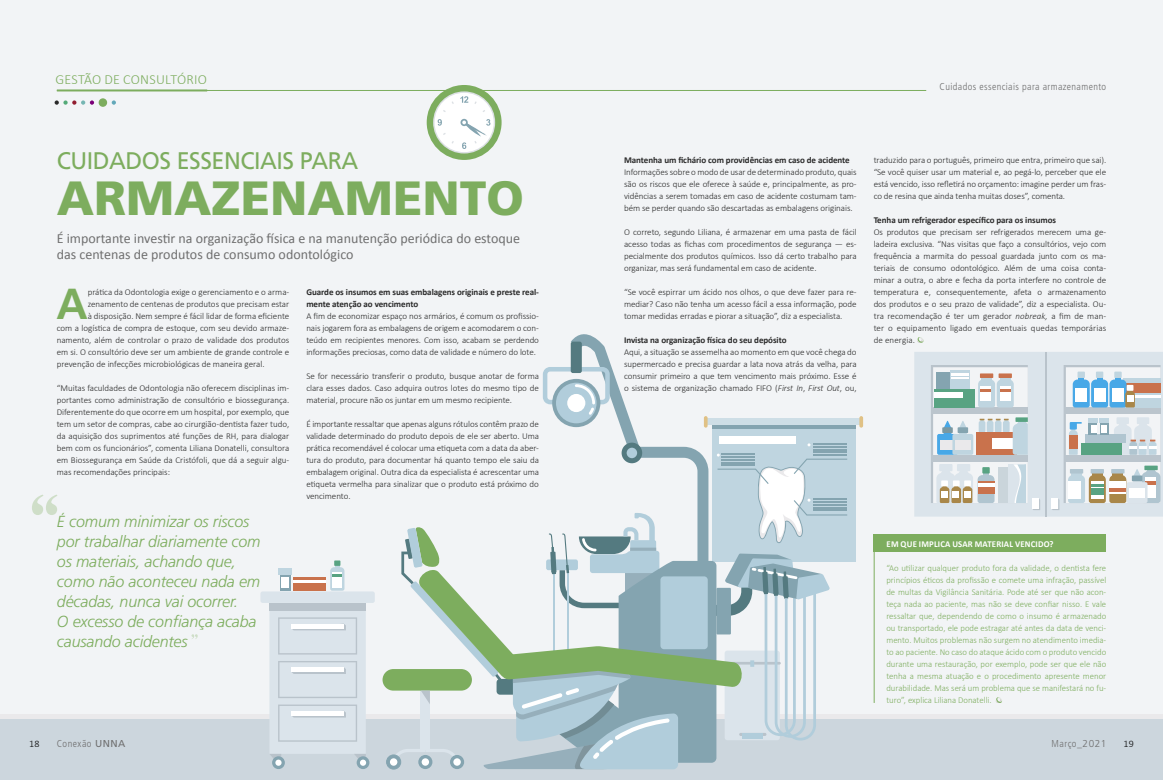
<style>
.page{position:relative;width:1163px;height:780px;background:#fff}
.page>*{position:absolute;margin:0;border:0;box-sizing:border-box;transform-origin:0 0}
.t1{font:900 48px "Frutiger LT Std";color:#7dad5e}
.t2{font:700 43.4px "Frutiger LT Std";color:#7dad5e}
.t3{font:24px "Frutiger LT Std";letter-spacing:-.02em;color:#7dad5e}
.t4{font:italic 300 16px/20px "Frutiger LT Std";letter-spacing:-.01em;color:#7dad5e}
.t5{font:14px/16px "Calibri";color:#6f6f6f}
.t6{font:300 14px "Calibri";letter-spacing:.02em;color:#7dad5e}
.t7{font:300 condensed 10px "Frutiger LT Std";letter-spacing:.04em;color:#6f6f6f}
.t8{font:300 10px "Calibri";color:#000}
.t9{font:300 9px/12px "Calibri";letter-spacing:-.005em;color:#292929;text-align:justify}
.t10{font:300 9px/12px "Calibri";color:#7dad5e;text-align:justify}
.t11{font:700 9px/12px "Calibri";letter-spacing:-.005em;color:#292929}
.t12{font:700 9px "Calibri";letter-spacing:.02em;color:#fff}
.s1{font-style:italic}
.s2{font-weight:400;font-stretch:normal}
.s3{font-stretch:normal}
</style>
<div class="page">
<div style="left:0;top:0;width:1162px;height:780px;background:#f2f4f6"></div>
<div style="left:0;top:718px;width:1162px;height:62px;background:#ccd6dd"></div>
<div style="left:0;top:713px;width:1162px;height:5px;background:#eae9eb"></div>
<svg style="left:914px;top:352px;width:248px;height:164px"></svg>
<div style="left:1090px;top:488px;width:13px;height:6px;background:#58a382"></div>
<hr style="left:1109px;top:488px;width:17px;height:3px;background:#c9724c">
<div style="left:279px;top:575px;width:11px;height:15px;background:#84a4b0"></div>
<div style="left:278px;top:568px;width:14px;height:7px;background:#bfd5e0"></div>
<div style="left:281px;top:577px;width:8px;height:11px;background:#fff"></div>
<div style="left:293px;top:577px;width:32px;height:13px;background:#c9724c"></div>
<hr style="left:293px;top:580px;width:32px;height:3px;background:#fff">
<svg style="left:330px;top:560px;width:14px;height:30px"></svg>
<div style="left:426px;top:85px;width:75px;height:75px;background:#7dad5e;border-radius:50%"></div>
<svg style="left:433px;top:91px;width:62px;height:62px"></svg>
<div style="left:434px;top:93px;width:59px;height:59px;background:#fff;border-radius:50%"></div>
<svg style="left:437px;top:119px;width:5px;height:7px"></svg>
<svg style="left:460px;top:96px;width:8px;height:7px"></svg>
<svg style="left:462px;top:119px;width:28px;height:30px"></svg>
<div style="left:711px;top:418px;width:144px;height:144px;background:#bfd5e0"></div>
<div style="left:707px;top:418px;width:152px;height:7px;background:#cedee6"></div>
<hr style="left:711px;top:425px;width:144px;height:3px;background:#84a4b0">
<svg style="left:859px;top:416px;width:4px;height:11px"></svg>
<div style="left:382px;top:669px;width:90px;height:21px;background:#7dad5e;border-radius:11px"></div>
<svg style="left:386px;top:754px;width:14px;height:15px"></svg>
<div style="left:386px;top:754px;width:15px;height:15px;border:1px solid #84a4b0;border-radius:50%"></div>
<div style="left:260px;top:591px;width:115px;height:12px;background:#dbe4eb;border-radius:2px"></div>
<svg style="left:272px;top:756px;width:13px;height:13px"></svg>
<div style="left:356px;top:756px;width:13px;height:13px;background:#84a4b0;border-radius:50%"></div>
<svg style="left:269px;top:603px;width:97px;height:164px"></svg>
<svg style="left:392px;top:334px;width:455px;height:435px"></svg>
<svg style="left:917px;top:337px;width:6px;height:6px"></svg>
<svg style="left:32px;top:494px;width:25px;height:21px"></svg>
<svg style="left:191px;top:634px;width:7px;height:5px"></svg>
<div style="left:873px;top:535px;width:233px;height:17px;background:#7dad5e"></div>
<svg style="left:996px;top:697px;width:5px;height:6px"></svg>
<hr style="left:873px;top:535px;width:1px;height:168px;background:#7dad5e">
<hr style="left:57px;top:90px;width:869px;height:1px;background:#7dad5e">
<hr style="left:57px;top:89px;width:150px;height:2px;background:#7dad5e">
<div style="left:99px;top:98px;width:8px;height:9px;background:#7dad5e;border-radius:50%"></div>
<svg style="left:112px;top:100px;width:4px;height:5px"></svg>
<svg style="left:55px;top:100px;width:39px;height:5px"></svg>
<h3 class="t6" style="left:56px;top:70px;width:153px">GESTÃO DE CONSULTÓRIO</h3>
<h3 class="t3" style="left:57px;top:146px;width:303px">CUIDADOS ESSENCIAIS PARA</h3>
<h1 class="t1" style="left:57px;top:169px;width:468px">ARMAZENAMENTO</h1>
<h3 class="t5" style="left:57px;top:230px;width:465px">É importante investir na organização física e na manutenção periódica do estoque das centenas de produtos de consumo odontológico</h3>
<h2 class="t2" style="left:56px;top:278px;width:33px">A</h2>
<p class="t9" style="left:88px;top:285px;width:203px">prática da Odontologia exige o gerenciamento e o arma-</p>
<p class="t9" style="left:88px;top:297px;width:203px">zenamento de centenas de produtos que precisam estar</p>
<p class="t9" style="left:88px;top:309px;width:203px">à disposição. Nem sempre é fácil lidar de forma eficiente</p>
<p class="t9" style="left:57px;top:321px;width:234px">com a logística de compra de estoque, com seu devido armaze-</p>
<p class="t9" style="left:57px;top:333px;width:234px">namento, além de controlar o prazo de validade dos produtos</p>
<p class="t9" style="left:57px;top:345px;width:234px">em si. O consultório deve ser um ambiente de grande controle e</p>
<p class="t9" style="left:57px;top:357px;width:209px">prevenção de infecções microbiológicas de maneira geral.</p>
<p class="t9" style="left:57px;top:381px;width:234px">“Muitas faculdades de Odontologia não oferecem disciplinas im&shy;portantes como administração de consultório e biossegurança.<br>Diferentemente do que ocorre em um hospital, por exemplo, que tem um setor de compras, cabe ao cirurgião-dentista fazer tudo, da aquisição dos suprimentos até funções de RH, para dialogar bem com os funcionários”, comenta Liliana Donatelli, consultora em Biossegurança em Saúde da Cristófoli, que dá a seguir algu&shy;mas recomendações principais:</p>
<h3 class="t4" style="left:57px;top:511px;width:205px">É comum minimizar os riscos por trabalhar diariamente com os materiais, achando que, como não aconteceu nada em décadas, nunca vai ocorrer.<br>O excesso de confiança acaba causando acidentes</h3>
<p class="t11" style="left:306px;top:285px;width:234px">Guarde os insumos em suas embalagens originais e preste real&shy;mente atenção ao vencimento</p>
<p class="t9" style="left:306px;top:309px;width:234px">A fim de economizar espaço nos armários, é comum os profissio&shy;nais jogarem fora as embalagens de origem e acomodarem o con&shy;teúdo em recipientes menores. Com isso, acabam se perdendo informações preciosas, como data de validade e número do lote.</p>
<p class="t9" style="left:306px;top:369px;width:234px">Se for necessário transferir o produto, busque anotar de forma clara esses dados. Caso adquira outros lotes do mesmo tipo de material, procure não os juntar em um mesmo recipiente.</p>
<p class="t9" style="left:306px;top:417px;width:234px">É importante ressaltar que apenas alguns rótulos contêm prazo de validade determinado do produto depois de ele ser aberto. Uma prática recomendável é colocar uma etiqueta com a data da aber&shy;tura do produto, para documentar há quanto tempo ele saiu da embalagem original. Outra dica da especialista é acrescentar uma etiqueta vermelha para sinalizar que o produto está próximo do vencimento.</p>
<p class="t7" style="left:939px;top:81px;width:168px">Cuidados essenciais para armazenamento</p>
<p class="t11" style="left:624px;top:154px;width:227px">Mantenha um fichário com providências em caso de acidente</p>
<p class="t9" style="left:624px;top:165px;width:234px">Informações sobre o modo de usar de determinado produto, quais são os riscos que ele oferece à saúde e, principalmente, as pro&shy;vidências a serem tomadas em caso de acidente costumam tam&shy;bém se perder quando são descartadas as embalagens originais.</p>
<p class="t9" style="left:624px;top:225px;width:234px">O correto, segundo Liliana, é armazenar em uma pasta de fácil acesso todas as fichas com procedimentos de segurança — es&shy;pecialmente dos produtos químicos. Isso dá certo trabalho para organizar, mas será fundamental em caso de acidente.</p>
<p class="t9" style="left:624px;top:285px;width:234px">“Se você espirrar um ácido nos olhos, o que deve fazer para re&shy;mediar? Caso não tenha um acesso fácil a essa informação, pode tomar medidas erradas e piorar a situação”, diz a especialista.</p>
<p class="t11" style="left:624px;top:334px;width:164px">Invista na organização física do seu depósito</p>
<p class="t9" style="left:624px;top:345px;width:234px">Aqui, a situação se assemelha ao momento em que você chega do supermercado e precisa guardar a lata nova atrás da velha, para consumir primeiro a que tem vencimento mais próximo. Esse é o sistema de organização chamado FIFO (<span class="s1">First In</span>, <span class="s1">First Out</span>, ou,</p>
<p class="t9" style="left:873px;top:153px;width:234px">traduzido para o português, primeiro que entra, primeiro que sai). “Se você quiser usar um material e, ao pegá-lo, perceber que ele está vencido, isso refletirá no orçamento: imagine perder um fras&shy;co de resina que ainda tenha muitas doses”, comenta.</p>
<p class="t11" style="left:873px;top:213px;width:184px">Tenha um refrigerador específico para os insumos</p>
<p class="t9" style="left:873px;top:225px;width:234px">Os produtos que precisam ser refrigerados merecem uma ge&shy;ladeira exclusiva. “Nas visitas que faço a consultórios, vejo com frequência a marmita do pessoal guardada junto com os ma&shy;teriais de consumo odontológico. Além de uma coisa conta&shy;minar a outra, o abre e fecha da porta interfere no controle de temperatura e, consequentemente, afeta o armazenamento dos produtos e o seu prazo de validade”, diz a especialista. Ou&shy;tra recomendação é ter um gerador <span class="s1">nobreak,</span> a fim de man&shy;ter o equipamento ligado em eventuais quedas temporárias de energia.</p>
<p class="t12" style="left:886px;top:538px;width:168px">EM QUE IMPLICA USAR MATERIAL VENCIDO?</p>
<p class="t10" style="left:886px;top:561px;width:221px">“Ao utilizar qualquer produto fora da validade, o dentista fere princípios éticos da profissão e comete uma infração, passível de multas da Vigilância Sanitária. Pode até ser que não acon&shy;teça nada ao paciente, mas não se deve confiar nisso. E vale ressaltar que, dependendo de como o insumo é armazenado ou transportado, ele pode estragar até antes da data de venci&shy;mento. Muitos problemas não surgem no atendimento imedia&shy;to ao paciente. No caso do ataque ácido com o produto vencido durante uma restauração, por exemplo, pode ser que ele não tenha a mesma atuação e o procedimento apresente menor durabilidade. Mas será um problema que se manifestará no fu&shy;turo”, explica Liliana Donatelli.</p>
<p class="t8" style="left:29px;top:737px;width:12px">18</p>
<p class="t7" style="left:57px;top:737px;width:70px">Conexão <span class="s2">UNNA</span></p>
<p class="t7" style="left:1051px;top:737px;width:56px">Março<span class="s3">_2021</span></p>
<p class="t8" style="left:1123px;top:737px;width:12px">19</p>
</div>
